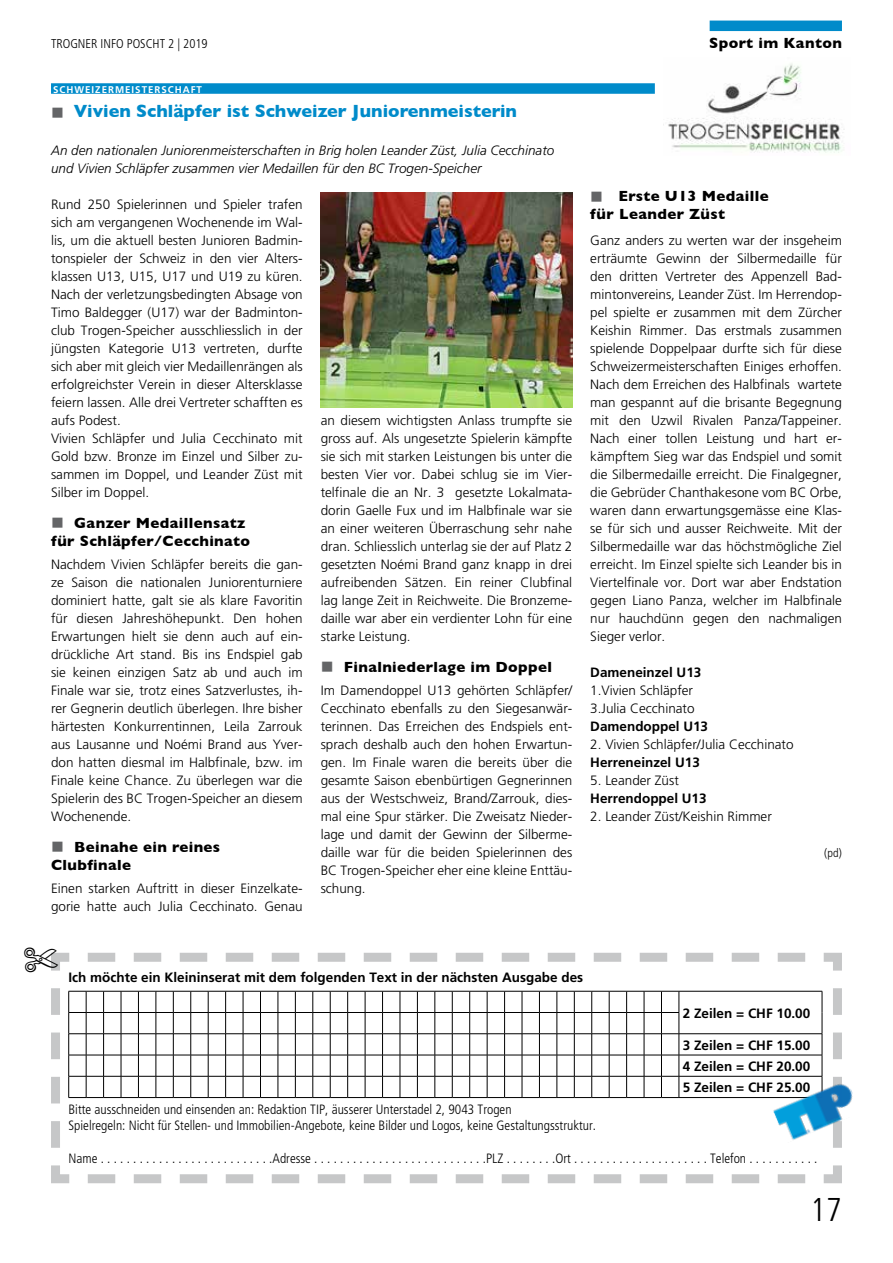
<style>
.page{position:relative;width:893px;height:1263px;background:#fff}
.page>*{position:absolute;margin:0;border:0;box-sizing:border-box;transform-origin:0 0}
.t1{font:300 condensed 33px "Frutiger";color:#000}
.t2{font:700 18px "Gill Sans";color:#008bca}
.t3{font:700 15px/18px "Gill Sans";letter-spacing:.025em;color:#000}
.t4{font:300 13.5px/18px "Frutiger";color:#000;text-align:justify}
.t5{font:300 condensed 13.5px/16.2px "Frutiger";color:#000}
.t6{font:700 13.5px/21.3px "Frutiger";color:#000;text-align:justify}
.t7{font:italic 300 13.5px/18px "Frutiger";color:#000}
.t8{font:300 condensed 12.75px "Frutiger";color:#000}
.t9{font:300 condensed 12px "Frutiger";color:#000}
.t10{font:700 9.75px "Frutiger";letter-spacing:.1em;color:#fff}
</style>
<div class="page">
<div style="left:710px;top:21px;width:132px;height:10px;background:#008bca"></div>
<div style="left:51px;top:83px;width:604px;height:11px;background:#008bca"></div>
<img style="left:321px;top:192px;width:252px;height:215px">
<img style="left:663px;top:63px;width:182px;height:90px">
<svg style="left:51px;top:952px;width:791px;height:232px"></svg>
<img style="left:773px;top:1079px;width:80px;height:64px">
<svg style="left:51px;top:952px;width:8px;height:21px"></svg>
<p class="t8" style="left:51px;top:36px;width:158px">TROGNER INFO POSCHT 2 | 2019</p>
<p class="t3" style="left:709px;top:34px;width:134px">Sport im Kanton</p>
<p class="t10" style="left:53px;top:84px;width:150px">SCHWEIZERMEISTERSCHAFT</p>
<h2 class="t2" style="left:74px;top:97px;width:445px">Vivien Schläpfer ist Schweizer Juniorenmeisterin</h2>
<p class="t7" style="left:51px;top:142px;width:505px">An den nationalen Juniorenmeisterschaften in Brig holen Leander Züst, Julia Cecchinato und Vivien Schläpfer zusammen vier Medaillen für den BC Trogen-Speicher</p>
<p class="t4" style="left:51px;top:196px;width:253px;text-align:left">Rund 250 Spielerinnen und Spieler trafen sich am vergangenen Wochenende im Wal&shy;lis, um die aktuell besten Junioren Badmin&shy;tonspieler der Schweiz in den vier Alters&shy;klassen U13, U15, U17 und U19 zu küren.<br>Nach der verletzungsbedingten Absage von Timo Baldegger (U17) war der Badminton&shy;club Trogen-Speicher ausschliesslich in der jüngsten Kategorie U13 vertreten, durfte sich aber mit gleich vier Medaillenrängen als erfolgreichster Verein in dieser Altersklasse feiern lassen. Alle drei Vertreter schafften es aufs Podest.<br>Vivien Schläpfer und Julia Cecchinato mit Gold bzw. Bronze im Einzel und Silber zu&shy;sammen im Doppel, und Leander Züst mit Silber im Doppel.</p>
<p class="t3" style="left:51px;top:513px;width:201px;text-indent:23px">Ganzer Medaillensatz für Schläpfer/Cecchinato</p>
<p class="t4" style="left:51px;top:556px;width:253px">Nachdem Vivien Schläpfer bereits die gan&shy;ze Saison die nationalen Juniorenturniere dominiert hatte, galt sie als klare Favoritin für diesen Jahreshöhepunkt. Den hohen Erwartungen hielt sie denn auch auf ein&shy;drückliche Art stand. Bis ins Endspiel gab sie keinen einzigen Satz ab und auch im Finale war sie, trotz eines Satzverlustes, ih&shy;rer Gegnerin deutlich überlegen. Ihre bisher härtesten Konkurrentinnen, Leila Zarrouk aus Lausanne und Noémi Brand aus Yver&shy;don hatten diesmal im Halbfinale, bzw. im Finale keine Chance. Zu überlegen war die Spielerin des BC Trogen-Speicher an diesem Wochenende.</p>
<p class="t3" style="left:51px;top:837px;width:171px;text-indent:23px">Beinahe ein reines<br>Clubfinale</p>
<p class="t4" style="left:51px;top:880px;width:253px">Einen starken Auftritt in dieser Einzelkate&shy;gorie hatte auch Julia Cecchinato. Genau</p>
<p class="t4" style="left:321px;top:412px;width:253px">an diesem wichtigsten Anlass trumpfte sie gross auf. Als ungesetzte Spielerin kämpfte sie sich mit starken Leistungen bis unter die besten Vier vor. Dabei schlug sie im Vier&shy;telfinale die an Nr. 3 gesetzte Lokalmata&shy;dorin Gaelle Fux und im Halbfinale war sie an einer weiteren Überraschung sehr nahe dran. Schliesslich unterlag sie der auf Platz 2 gesetzten Noémi Brand ganz knapp in drei aufreibenden Sätzen. Ein reiner Clubfinal lag lange Zeit in Reichweite. Die Bronzeme&shy;daille war aber ein verdienter Lohn für eine starke Leistung.</p>
<p class="t3" style="left:344px;top:657px;width:210px">Finalniederlage im Doppel</p>
<p class="t4" style="left:321px;top:682px;width:253px">Im Damendoppel U13 gehörten Schläpfer/ Cecchinato ebenfalls zu den Siegesanwär&shy;terinnen. Das Erreichen des Endspiels ent&shy;sprach deshalb auch den hohen Erwartun&shy;gen. Im Finale waren die bereits über die gesamte Saison ebenbürtigen Gegnerinnen aus der Westschweiz, Brand/Zarrouk, dies&shy;mal eine Spur stärker. Die Zweisatz Nieder&shy;lage und damit der Gewinn der Silberme&shy;daille war für die beiden Spielerinnen des BC Trogen-Speicher eher eine kleine Enttäu&shy;schung.</p>
<p class="t3" style="left:590px;top:187px;width:180px;text-indent:28px">Erste U13 Medaille für Leander Züst</p>
<p class="t4" style="left:590px;top:232px;width:253px">Ganz anders zu werten war der insgeheim erträumte Gewinn der Silbermedaille für den dritten Vertreter des Appenzell Bad&shy;mintonvereins, Leander Züst. Im Herrendop&shy;pel spielte er zusammen mit dem Zürcher Keishin Rimmer. Das erstmals zusammen spielende Doppelpaar durfte sich für diese Schweizermeisterschaften Einiges erhoffen.<br>Nach dem Erreichen des Halbfinals wartete man gespannt auf die brisante Begegnung mit den Uzwil Rivalen Panza/Tappeiner.<br>Nach einer tollen Leistung und hart er&shy;kämpftem Sieg war das Endspiel und somit die Silbermedaille erreicht. Die Finalgegner, die Gebrüder Chanthakesone vom BC Orbe, waren dann erwartungsgemässe eine Klas&shy;se für sich und ausser Reichweite. Mit der Silbermedaille war das höchstmögliche Ziel erreicht. Im Einzel spielte sich Leander bis in Viertelfinale vor. Dort war aber Endstation gegen Liano Panza, welcher im Halbfinale nur hauchdünn gegen den nachmaligen Sieger verlor.</p>
<p class="t6" style="left:590px;top:662px;width:113px">Dameneinzel U13</p>
<p class="t4" style="left:590px;top:681px;width:106px">1.Vivien Schläpfer<br>3.Julia Cecchinato</p>
<p class="t6" style="left:590px;top:716px;width:119px">Damendoppel U13</p>
<p class="t4" style="left:590px;top:735px;width:205px">2. Vivien Schläpfer/Julia Cecchinato</p>
<p class="t6" style="left:590px;top:752px;width:111px">Herreneinzel U13</p>
<p class="t4" style="left:590px;top:771px;width:90px">5. Leander Züst</p>
<p class="t6" style="left:590px;top:788px;width:118px">Herrendoppel U13</p>
<p class="t4" style="left:590px;top:807px;width:183px">2. Leander Züst/Keishin Rimmer</p>
<p class="t9" style="left:824px;top:846px;width:19px">(pd)</p>
<p class="t6" style="left:69px;top:967px;width:516px">Ich möchte ein Kleininserat mit dem folgenden Text in der nächsten Ausgabe des</p>
<p class="t6" style="left:683px;top:1002px;width:129px">2 Zeilen = CHF 10.00</p>
<p class="t6" style="left:683px;top:1034px;width:129px">3 Zeilen = CHF 15.00<br>4 Zeilen = CHF 20.00<br>5 Zeilen = CHF 25.00</p>
<p class="t5" style="left:69px;top:1101px;width:529px">Bitte ausschneiden und einsenden an: Redaktion TIP, äusserer Unterstadel 2, 9043 Trogen<br>Spielregeln: Nicht für Stellen- und Immobilien-Angebote, keine Bilder und Logos, keine Gestaltungsstruktur.</p>
<p class="t5" style="left:69px;top:1150px;width:750px">Name . . . . . . . . . . . . . . . . . . . . . . . . . . .Adresse . . . . . . . . . . . . . . . . . . . . . . . . . . .PLZ . . . . . . . .Ort . . . . . . . . . . . . . . . . . . . . . Telefon . . . . . . . . . . .</p>
<h1 class="t1" style="left:810px;top:1191px;width:33px">17</h1>
</div>
